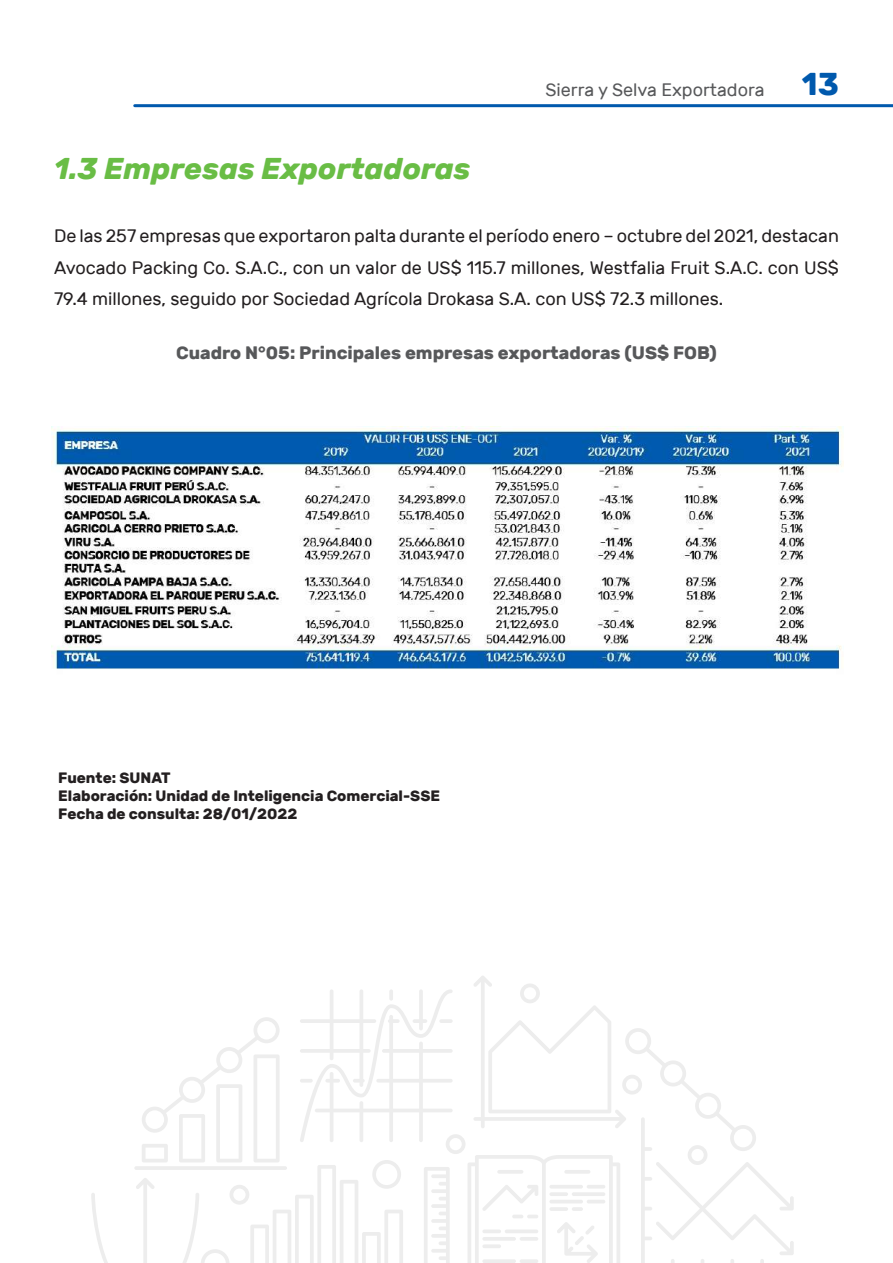
<style>
.page{position:relative;width:893px;height:1263px;background:#fff}
.page>*{position:absolute;margin:0;border:0;box-sizing:border-box;transform-origin:0 0}
.t1{font:italic 700 30px "Rubik";color:#69bd45}
.t2{font:18px/31.5px "Rubik";color:#231f20;text-align:justify}
.t3{font:700 18px "Rubik";color:#57585a}
.t4{font:18px "Rubik";color:#57585a}
.t5{font:700 15px/18px "Rubik";color:#231f20}
.s1{font-weight:700;font-size:31.5px;color:#0059ad}
</style>
<div class="page">
<hr style="left:135px;top:104px;width:758px;height:3px;background:#0059ad">
<svg style="left:91px;top:976px;width:703px;height:287px"></svg>
<img style="left:52px;top:426px;width:791px;height:243px">
<h1 class="t1" style="left:54px;top:151px;width:418px">1.3 Empresas Exportadoras</h1>
<p class="t4" style="left:545px;top:79px;width:295px">Sierra y Selva Exportadora <span class="s1">13</span></p>
<p class="t2" style="left:54px;top:221px;width:786px">De las 257 empresas que exportaron palta durante el período enero – octubre del 2021, destacan Avocado Packing Co. S.A.C., con un valor de US$ 115.7 millones, Westfalia Fruit S.A.C. con US$ 79.4 millones, seguido por Sociedad Agrícola Drokasa S.A. con US$ 72.3 millones.</p>
<p class="t3" style="left:176px;top:342px;width:542px">Cuadro N°05: Principales empresas exportadoras (US$ FOB)</p>
<p class="t5" style="left:58px;top:769px;width:383px">Fuente: SUNAT<br>Elaboración: Unidad de Inteligencia Comercial-SSE<br>Fecha de consulta: 28/01/2022</p>
</div>
